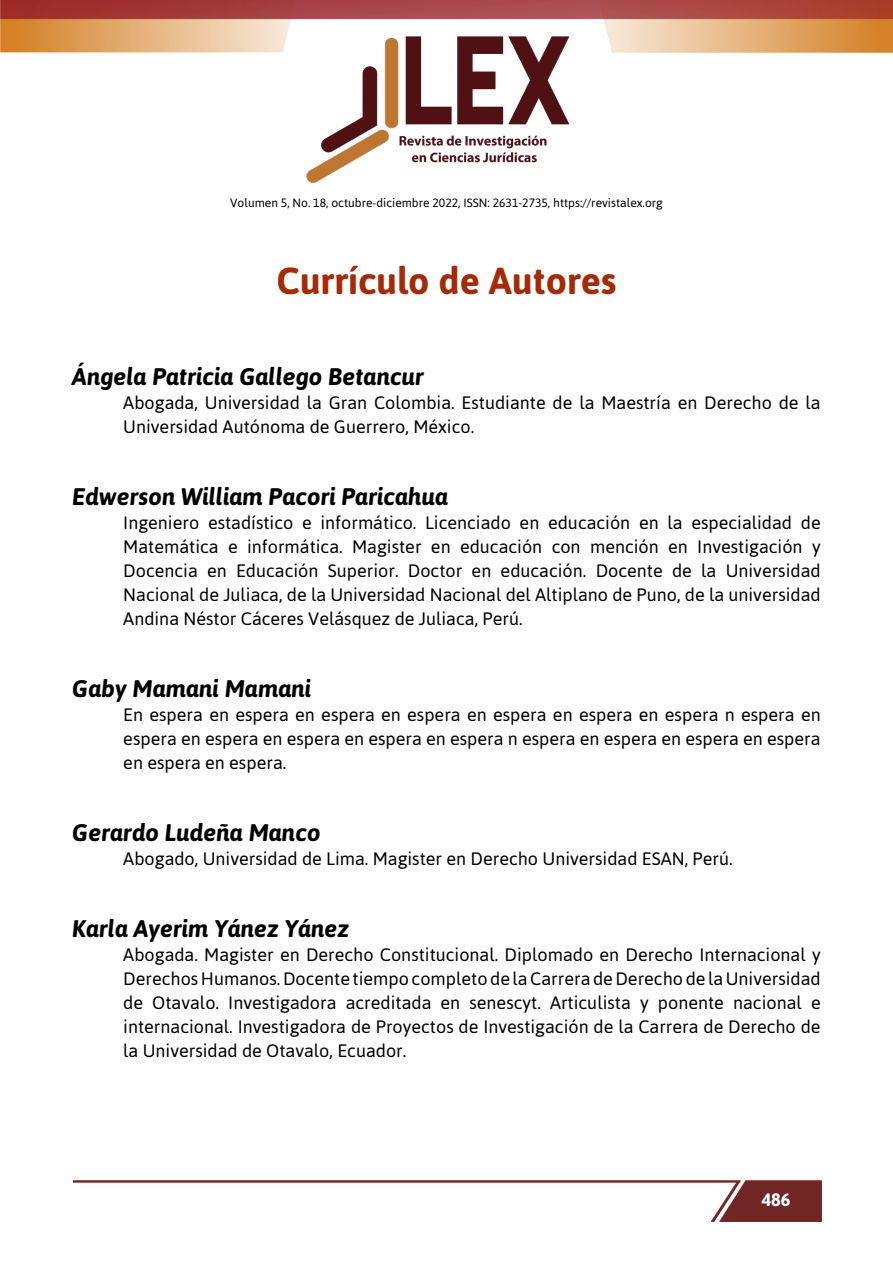
<style>
.page{position:relative;width:893px;height:1263px;background:#fff}
.page>*{position:absolute;margin:0;border:0;box-sizing:border-box;transform-origin:0 0}
.t1{font:700 37.5px "Asap";color:#a52b08}
.t2{font:italic 700 24px "Asap";color:#000}
.t3{font:18px/24px "Asap";color:#000;text-align:justify}
.t4{font:700 18px "Asap";color:#fff}
.t5{font:12px "Asap";color:#000}
</style>
<div class="page">
<img style="left:73px;top:1180px;width:748px;height:42px">
<img style="left:0;top:0;width:893px;height:52px">
<img style="left:297px;top:30px;width:282px;height:153px">
<p class="t5" style="left:230px;top:196px;width:434px">Volumen 5, No. 18, octubre-diciembre 2022, ISSN: 2631-2735, https://revistalex.org</p>
<h1 class="t1" style="left:277px;top:259px;width:341px">Currículo de Autores</h1>
<h2 class="t2" style="left:72px;top:362px;width:353px">Ángela Patricia Gallego Betancur</h2>
<p class="t3" style="left:123px;top:390px;width:699px">Abogada, Universidad la Gran Colombia. Estudiante de la Maestría en Derecho de la<br>Universidad Autónoma de Guerrero, México.</p>
<h2 class="t2" style="left:72px;top:482px;width:377px">Edwerson William Pacori Paricahua</h2>
<p class="t3" style="left:123px;top:510px;width:699px">Ingeniero estadístico e informático. Licenciado en educación en la especialidad de Matemática e informática. Magister en educación con mención en Investigación y Docencia en Educación Superior. Doctor en educación. Docente de la Universidad Nacional de Juliaca, de la Universidad Nacional del Altiplano de Puno, de la universidad Andina Néstor Cáceres Velásquez de Juliaca, Perú.</p>
<h2 class="t2" style="left:72px;top:674px;width:240px">Gaby Mamani Mamani</h2>
<p class="t3" style="left:123px;top:702px;width:699px">En espera en espera en espera en espera en espera en espera en espera n espera en espera en espera en espera en espera en espera n espera en espera en espera en espera en espera en espera.</p>
<h2 class="t2" style="left:72px;top:818px;width:250px">Gerardo Ludeña Manco</h2>
<p class="t3" style="left:123px;top:846px;width:611px">Abogado, Universidad de Lima. Magister en Derecho Universidad ESAN, Perú.</p>
<h2 class="t2" style="left:72px;top:914px;width:278px">Karla Ayerim Yánez Yánez</h2>
<p class="t3" style="left:123px;top:942px;width:699px">Abogada. Magister en Derecho Constitucional. Diplomado en Derecho Internacional y Derechos Humanos. Docente tiempo completo de la Carrera de Derecho de la Universidad de Otavalo. Investigadora acreditada en senescyt. Articulista y ponente nacional e internacional. Investigadora de Proyectos de Investigación de la Carrera de Derecho de la Universidad de Otavalo, Ecuador.</p>
<p class="t4" style="left:762px;top:1189px;width:30px">486</p>
</div>
